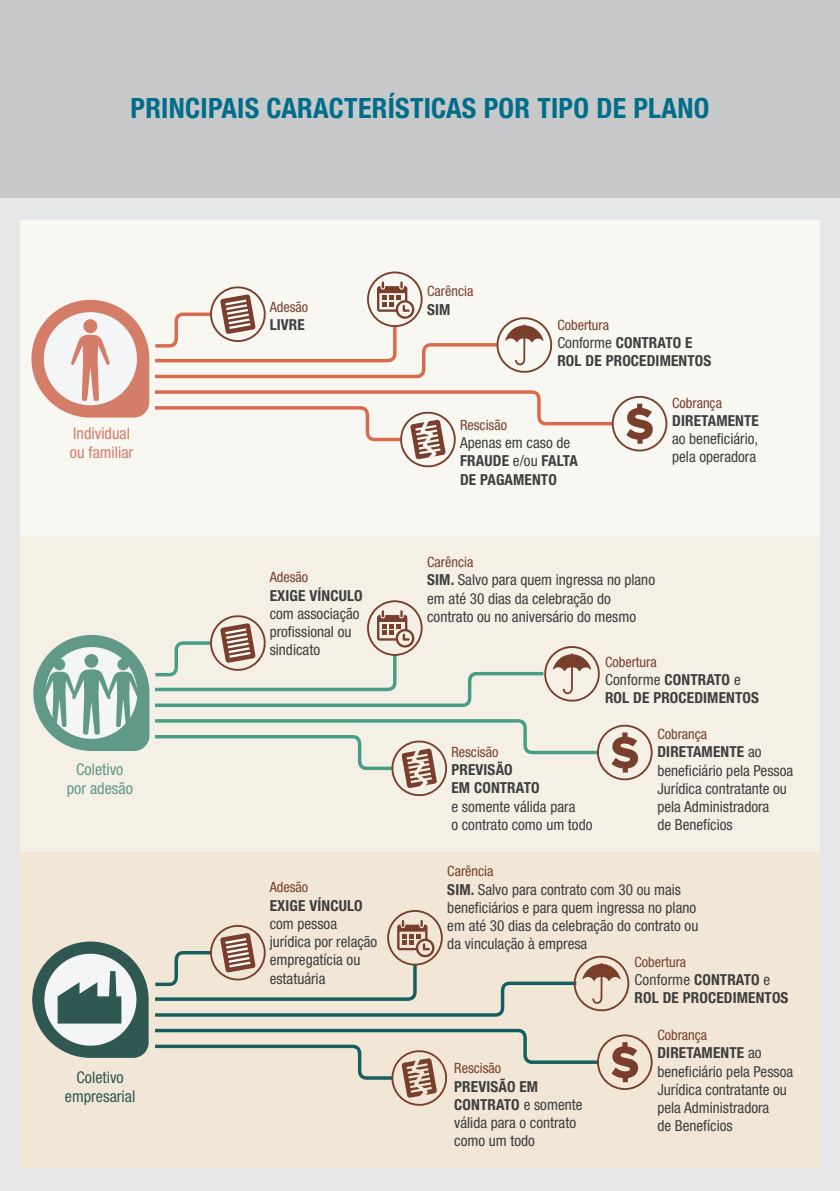
<style>
.page{position:relative;width:840px;height:1191px;background:#fff}
.page>*{position:absolute;margin:0;border:0;box-sizing:border-box;transform-origin:0 0}
.titulo_perguntas{font:700 condensed 28px "Helvetica Neue";letter-spacing:.01em;color:#006d89}
.t1{font:condensed 16.2px/19.4px "Helvetica Neue";color:#d47e6a}
.t2{font:condensed 16.2px/19.4px "Helvetica Neue";color:#2f5853;text-align:center}
.t3{font:condensed 16.2px/19.4px "Helvetica Neue";color:#609988;text-align:center}
.t4{font:condensed 15.2px/18.2px "Helvetica Neue";color:#3e3e3f}
.t5{font:700 condensed 15.2px/18.2px "Helvetica Neue";letter-spacing:.01em;color:#3e3e3f}
.t6{font:condensed 14.2px "Helvetica Neue";color:#7a3e2c}
.s1{font-weight:400}
.s2{font-weight:700}
</style>
<div class="page">
<div style="left:0;top:198px;width:839px;height:993px;background:#e6e7e9"></div>
<div style="left:0;top:0;width:839px;height:198px;background:#c7c8ca"></div>
<div style="left:20px;top:220px;width:799px;height:316px;background:#f8f7f1"></div>
<div style="left:20px;top:536px;width:799px;height:316px;background:#f5f0e6"></div>
<div style="left:20px;top:852px;width:799px;height:316px;background:#f2e7d7"></div>
<div style="left:611px;top:396px;width:56px;height:55px;border:2px solid #7a3e2c;border-radius:50%"></div>
<svg style="left:626px;top:403px;width:27px;height:41px"></svg>
<div style="left:596px;top:724px;width:56px;height:56px;border:2px solid #7a3e2c;border-radius:50%"></div>
<svg style="left:611px;top:732px;width:27px;height:40px"></svg>
<svg style="left:31px;top:281px;width:584px;height:187px"></svg>
<div style="left:83px;top:319px;width:14px;height:14px;background:#d47e6a;border-radius:50%"></div>
<svg style="left:33px;top:610px;width:569px;height:187px"></svg>
<div style="left:117px;top:658px;width:12px;height:12px;background:#609988;border-radius:50%"></div>
<svg style="left:32px;top:920px;width:606px;height:186px"></svg>
<p class="titulo_perguntas" style="left:130px;top:91px;width:580px">PRINCIPAIS CARACTERÍSTICAS POR TIPO DE PLANO</p>
<p class="t1" style="left:70px;top:423px;width:65px">Individual ou familiar</p>
<p class="t3" style="left:67px;top:759px;width:67px">Coletivo por adesão</p>
<p class="t2" style="left:65px;top:1067px;width:72px">Coletivo empresarial</p>
<p class="t6" style="left:427px;top:283px;width:48px">Carência</p>
<p class="t5" style="left:427px;top:300px;width:25px">SIM</p>
<p class="t6" style="left:269px;top:299px;width:40px">Adesão</p>
<p class="t5" style="left:269px;top:315px;width:37px">LIVRE</p>
<p class="t6" style="left:557px;top:317px;width:53px">Cobertura</p>
<p class="t5" style="left:557px;top:333px;width:155px"><span class="s1">Conforme</span> CONTRATO E<br>ROL DE PROCEDIMENTOS</p>
<p class="t6" style="left:671px;top:394px;width:51px">Cobrança</p>
<p class="t4" style="left:671px;top:411px;width:88px;text-align:justify"><span class="s2">DIRETAMENTE </span>ao beneficiário, pela operadora</p>
<p class="t6" style="left:460px;top:417px;width:48px">Rescisão</p>
<p class="t5" style="left:460px;top:433px;width:119px"><span class="s1">Apenas em caso de<br></span>FRAUDE <span class="s1">e/ou</span> FALTA<br>DE PAGAMENTO</p>
<p class="t6" style="left:269px;top:569px;width:40px">Adesão</p>
<p class="t4" style="left:269px;top:586px;width:94px"><span class="s2">EXIGE VÍNCULO </span>com associação profissional ou sindicato</p>
<p class="t6" style="left:269px;top:879px;width:40px">Adesão</p>
<p class="t4" style="left:269px;top:896px;width:109px"><span class="s2">EXIGE VÍNCULO </span>com pessoa jurídica por relação empregatícia ou estatuária</p>
<p class="t6" style="left:427px;top:554px;width:48px">Carência</p>
<p class="t4" style="left:427px;top:571px;width:229px"><span class="s2">SIM.</span> Salvo para quem ingressa no plano em até 30 dias da celebração do contrato ou no aniversário do mesmo</p>
<p class="t6" style="left:604px;top:653px;width:53px">Cobertura</p>
<p class="t5" style="left:604px;top:670px;width:155px"><span class="s1">Conforme</span> CONTRATO <span class="s1">e<br></span>ROL DE PROCEDIMENTOS</p>
<p class="t6" style="left:657px;top:726px;width:51px">Cobrança</p>
<p class="t4" style="left:657px;top:743px;width:137px"><span class="s2">DIRETAMENTE</span> ao beneficiário pela Pessoa<br>Jurídica contratante ou pela Administradora<br>de Benefícios</p>
<p class="t6" style="left:451px;top:743px;width:48px">Rescisão</p>
<p class="t4" style="left:451px;top:760px;width:142px"><span class="s2">PREVISÃO<br>EM CONTRATO<br></span>e somente válida para<br>o contrato como um todo</p>
<p class="t6" style="left:447px;top:863px;width:48px">Carência</p>
<p class="t4" style="left:447px;top:880px;width:252px"><span class="s2">SIM.</span> Salvo para contrato com 30 ou mais beneficiários e para quem ingressa no plano em até 30 dias da celebração do contrato ou da vinculação à empresa</p>
<p class="t6" style="left:634px;top:953px;width:53px">Cobertura</p>
<p class="t5" style="left:634px;top:970px;width:155px"><span class="s1">Conforme</span> CONTRATO <span class="s1">e<br></span>ROL DE PROCEDIMENTOS</p>
<p class="t6" style="left:657px;top:1027px;width:51px">Cobrança</p>
<p class="t4" style="left:657px;top:1043px;width:137px"><span class="s2">DIRETAMENTE</span> ao beneficiário pela Pessoa<br>Jurídica contratante ou pela Administradora<br>de Benefícios</p>
<p class="t6" style="left:454px;top:1060px;width:48px">Rescisão</p>
<p class="t4" style="left:454px;top:1077px;width:130px"><span class="s2">PREVISÃO EM<br>CONTRATO</span> e somente válida para o contrato como um todo</p>
</div>
